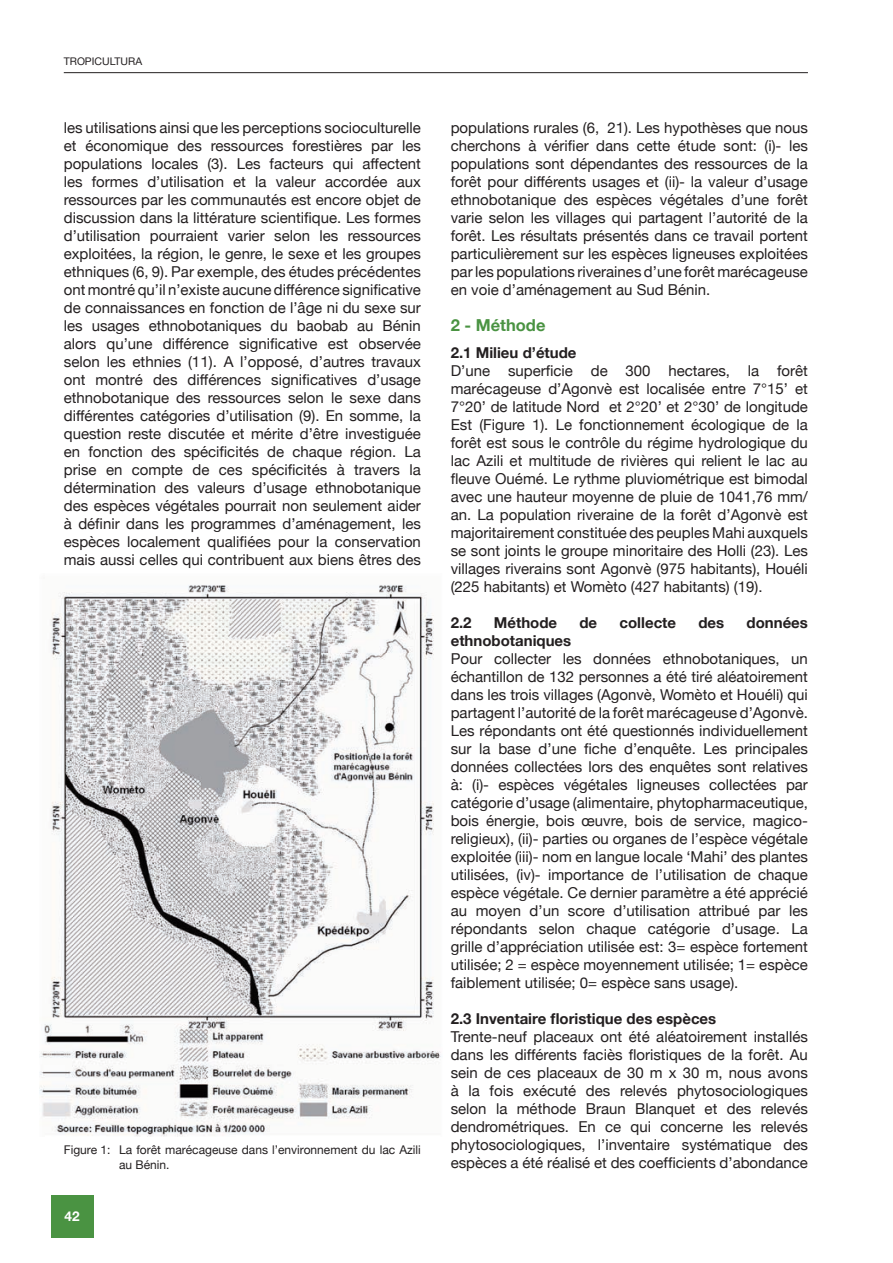
<style>
.page{position:relative;width:893px;height:1263px;background:#fff}
.page>*{position:absolute;margin:0;border:0;box-sizing:border-box;transform-origin:0 0}
.t1{font:700 16.5px "Helvetica Neue";color:#4a9342}
.t2{font:15px/18px "Helvetica Neue";color:#231f20;text-align:justify}
.t3{font:700 15px "Helvetica Neue";color:#231f20}
.t4{font:700 15px "Helvetica Neue";color:#231f20}
.t5{font:700 13.5px "Helvetica Neue";color:#fff}
.t6{font:12px/15px "Helvetica Neue";color:#231f20}
.t7{font:10.5px "Helvetica Neue";color:#231f20}
</style>
<div class="page">
<hr style="left:64px;top:72px;width:744px;height:1px;background:#231f20">
<div style="left:51px;top:1195px;width:42px;height:42px;background:#4a9342"></div>
<img style="left:39px;top:585px;width:402px;height:552px">
<p class="t7" style="left:64px;top:55px;width:80px">TROPICULTURA</p>
<p class="t2" style="left:64px;top:119px;width:359px">les utilisations ainsi que les perceptions socioculturelle et économique des ressources forestières par les populations locales (3). Les facteurs qui affectent les formes d’utilisation et la valeur accordée aux ressources par les communautés est encore objet de discussion dans la littérature scientifique. Les formes d’utilisation pourraient varier selon les ressources exploitées, la région, le genre, le sexe et les groupes ethniques (6, 9). Par exemple, des études précédentes ont montré qu’il n’existe aucune différence significative de connaissances en fonction de l’âge ni du sexe sur les usages ethnobotaniques du baobab au Bénin alors qu’une différence significative est observée selon les ethnies (11). A l’opposé, d’autres travaux ont montré des différences significatives d’usage ethnobotanique des ressources selon le sexe dans différentes catégories d’utilisation (9). En somme, la question reste discutée et mérite d’être investiguée en fonction des spécificités de chaque région. La prise en compte de ces spécificités à travers la détermination des valeurs d’usage ethnobotanique des espèces végétales pourrait non seulement aider à définir dans les programmes d’aménagement, les espèces localement qualifiées pour la conservation mais aussi celles qui contribuent aux biens êtres des</p>
<p class="t6" style="left:119px;top:1142px;width:303px;text-indent:-55px">Figure 1: La forêt marécageuse dans l’environnement du lac Azili au Bénin.</p>
<p class="t5" style="left:65px;top:1208px;width:17px">42</p>
<p class="t2" style="left:451px;top:119px;width:359px">populations rurales (6, 21). Les hypothèses que nous cherchons à vérifier dans cette étude sont: (i)- les populations sont dépendantes des ressources de la forêt pour différents usages et (ii)- la valeur d’usage ethnobotanique des espèces végétales d’une forêt varie selon les villages qui partagent l’autorité de la forêt. Les résultats présentés dans ce travail portent particulièrement sur les espèces ligneuses exploitées par les populations riveraines d’une forêt marécageuse en voie d’aménagement au Sud Bénin.</p>
<p class="t1" style="left:451px;top:315px;width:96px">2 - Méthode</p>
<p class="t3" style="left:451px;top:343px;width:127px">2.1 Milieu d’étude</p>
<p class="t2" style="left:451px;top:361px;width:359px">D’une superficie de 300 hectares, la forêt marécageuse d’Agonvè est localisée entre 7°15’ et 7°20’ de latitude Nord et 2°20’ et 2°30’ de longitude Est (Figure 1). Le fonctionnement écologique de la forêt est sous le contrôle du régime hydrologique du lac Azili et multitude de rivières qui relient le lac au fleuve Ouémé. Le rythme pluviométrique est bimodal avec une hauteur moyenne de pluie de 1041,76 mm/ an. La population riveraine de la forêt d’Agonvè est majoritairement constituée des peuples Mahi auxquels se sont joints le groupe minoritaire des Holli (23). Les villages riverains sont Agonvè (975 habitants), Houéli (225 habitants) et Womèto (427 habitants) (19).</p>
<p class="t3" style="left:451px;top:613px;width:22px">2.2</p>
<p class="t3" style="left:494px;top:613px;width:65px">Méthode</p>
<p class="t3" style="left:579px;top:613px;width:19px">de</p>
<p class="t3" style="left:619px;top:613px;width:58px">collecte</p>
<p class="t3" style="left:698px;top:613px;width:27px">des</p>
<p class="t3" style="left:746px;top:613px;width:63px">données</p>
<p class="t3" style="left:451px;top:631px;width:122px">ethnobotaniques</p>
<p class="t2" style="left:451px;top:649px;width:359px">Pour collecter les données ethnobotaniques, un échantillon de 132 personnes a été tiré aléatoirement dans les trois villages (Agonvè, Womèto et Houéli) qui partagent l’autorité de la forêt marécageuse d’Agonvè.<br>Les répondants ont été questionnés individuellement sur la base d’une fiche d’enquête. Les principales données collectées lors des enquêtes sont relatives à: (i)- espèces végétales ligneuses collectées par catégorie d’usage (alimentaire, phytopharmaceutique, bois énergie, bois œuvre, bois de service, magico&shy;religieux), (ii)- parties ou organes de l’espèce végétale exploitée (iii)- nom en langue locale ‘Mahi’ des plantes utilisées, (iv)- importance de l’utilisation de chaque espèce végétale. Ce dernier paramètre a été apprécié au moyen d’un score d’utilisation attribué par les répondants selon chaque catégorie d’usage. La grille d’appréciation utilisée est: 3= espèce fortement utilisée; 2 = espèce moyennement utilisée; 1= espèce faiblement utilisée; 0= espèce sans usage).</p>
<p class="t4" style="left:451px;top:1009px;width:267px">2.3 Inventaire floristique des espèces</p>
<p class="t2" style="left:451px;top:1027px;width:359px">Trente-neuf placeaux ont été aléatoirement installés dans les différents faciès floristiques de la forêt. Au sein de ces placeaux de 30 m x 30 m, nous avons à la fois exécuté des relevés phytosociologiques selon la méthode Braun Blanquet et des relevés dendrométriques. En ce qui concerne les relevés phytosociologiques, l’inventaire systématique des espèces a été réalisé et des coefficients d’abondance</p>
</div>
